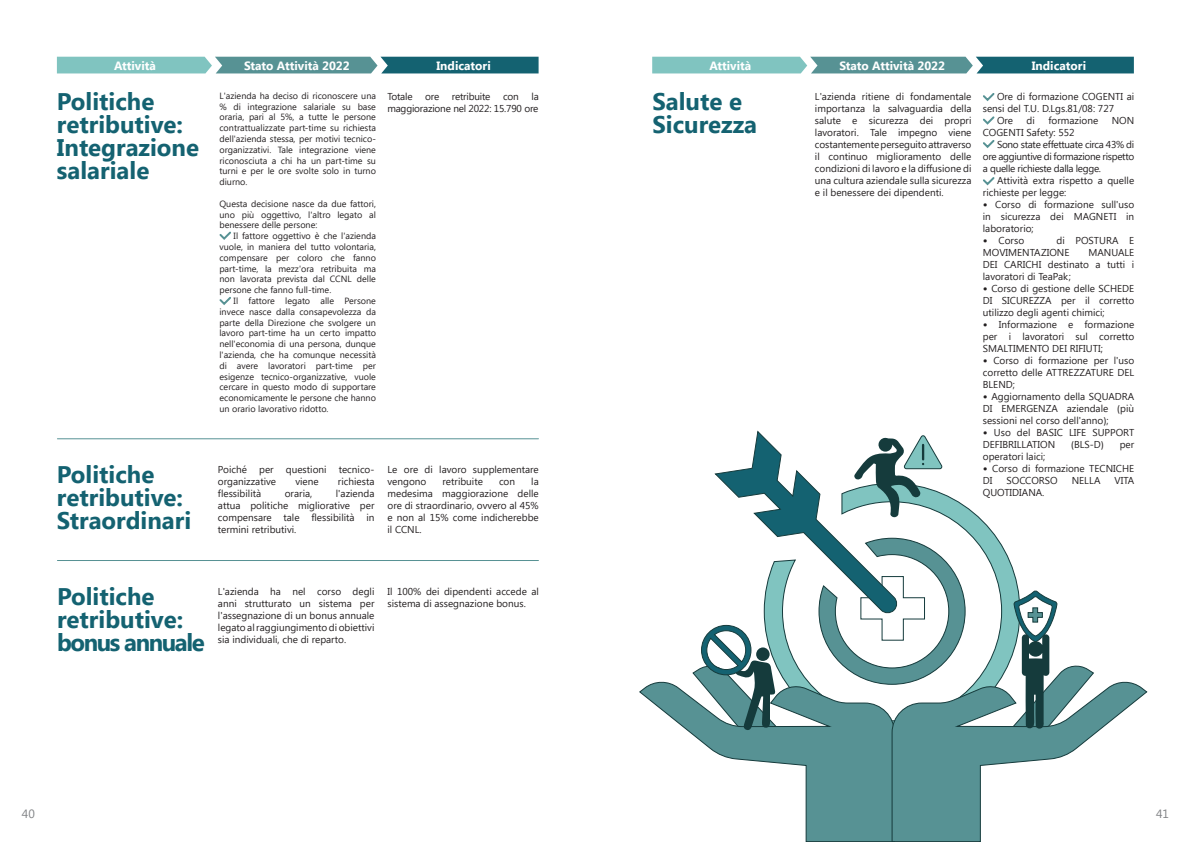
<style>
.page{position:relative;width:1191px;height:842px;background:#fff}
.page>*{position:absolute;margin:0;border:0;box-sizing:border-box;transform-origin:0 0}
.t1{font:700 24px/23px "Segoe UI";color:#146271}
.t2{font:700 24px/23px "Segoe UI";letter-spacing:-.035em;color:#146271}
.t3{font:700 12px "Segoe UI";color:#fff}
.t4{font:12px "Segoe UI";color:#808285}
.t5{font:10px/12px "Segoe UI";color:#231f20;text-align:justify}
.t6{font:10px "Segoe UI";letter-spacing:-.02em;color:#231f20}
.t7{font:9px/10.8px "Segoe UI";color:#231f20;text-align:justify}
.s1{font-family:"Calibri"}
</style>
<div class="page">
<svg style="left:57px;top:57px;width:481px;height:16px;background:#55979b"></svg>
<svg style="left:219px;top:231px;width:12px;height:9px"></svg>
<svg style="left:219px;top:297px;width:12px;height:8px"></svg>
<hr style="left:57px;top:438px;width:481px;height:1px;background:#579294">
<hr style="left:57px;top:560px;width:481px;height:1px;background:#579294">
<svg style="left:983px;top:116px;width:12px;height:9px"></svg>
<svg style="left:983px;top:93px;width:12px;height:9px"></svg>
<svg style="left:983px;top:140px;width:12px;height:8px"></svg>
<svg style="left:983px;top:177px;width:12px;height:9px"></svg>
<svg style="left:966px;top:506px;width:53px;height:173px"></svg>
<svg style="left:639px;top:681px;width:252px;height:161px"></svg>
<svg style="left:891px;top:679px;width:257px;height:163px"></svg>
<svg style="left:1009px;top:590px;width:85px;height:146px"></svg>
<svg style="left:692px;top:430px;width:274px;height:311px"></svg>
<svg style="left:652px;top:57px;width:481px;height:16px;background:#55979b"></svg>
<p class="t3" style="left:114px;top:59px;width:43px">Attività</p>
<p class="t3" style="left:244px;top:59px;width:107px">Stato Attività 2022</p>
<p class="t3" style="left:436px;top:59px;width:56px">Indicatori</p>
<p class="t7" style="left:219px;top:90px;width:158px">L'azienda ha deciso di riconoscere una % di integrazione salariale su base oraria, pari al 5%, a tutte le persone contrattualizzate part-time su richiesta dell'azienda stessa, per motivi tecnico&shy;organizzativi. Tale integrazione viene riconosciuta a chi ha un part-time su turni e per le ore svolte solo in turno diurno.</p>
<p class="t7" style="left:219px;top:198px;width:158px">Questa decisione nasce da due fattori, uno più oggettivo, l'altro legato al benessere delle persone:</p>
<p class="t7" style="left:219px;top:231px;width:158px;text-indent:14px">Il fattore oggettivo è che l'azienda vuole, in maniera del tutto volontaria, compensare per coloro che fanno part-time, la mezz'ora retribuita ma non lavorata prevista dal CCNL delle persone che fanno full-time.</p>
<p class="t7" style="left:219px;top:296px;width:158px;text-indent:14px">Il fattore legato alle Persone invece nasce dalla consapevolezza da parte della Direzione che svolgere un lavoro part-time ha un certo impatto nell'economia di una persona, dunque l'azienda, che ha comunque necessità di avere lavoratori part-time per esigenze tecnico-organizzative, vuole cercare in questo modo di supportare economicamente le persone che hanno un orario lavorativo ridotto.</p>
<p class="t1" style="left:57px;top:90px;width:99px">Politiche</p>
<p class="t5" style="left:387px;top:90px;width:27px">Totale</p>
<p class="t5" style="left:425px;top:90px;width:16px">ore</p>
<p class="t6" style="left:452px;top:90px;width:40px">retribuite</p>
<p class="t5" style="left:503px;top:90px;width:17px">con</p>
<p class="t5" style="left:531px;top:90px;width:9px">la</p>
<p class="t6" style="left:387px;top:102px;width:152px">maggiorazione nel 2022: 15.790 ore</p>
<p class="t1" style="left:57px;top:113px;width:128px">retributive:</p>
<p class="t1" style="left:57px;top:136px;width:144px">Integrazione salariale</p>
<p class="t1" style="left:57px;top:464px;width:99px">Politiche</p>
<p class="t1" style="left:57px;top:487px;width:136px">retributive:<br>Straordinari</p>
<p class="t5" style="left:218px;top:464px;width:158px">Poiché per questioni tecnico&shy;organizzative</p>
<p class="t5" style="left:295px;top:476px;width:25px">viene</p>
<p class="t5" style="left:338px;top:476px;width:38px">richiesta</p>
<p class="t5" style="left:218px;top:488px;width:45px">flessibilità</p>
<p class="t5" style="left:285px;top:488px;width:29px">oraria,</p>
<p class="t5" style="left:218px;top:488px;width:158px;text-indent:118px">l'azienda attua politiche migliorative per compensare tale flessibilità in termini retributivi.</p>
<p class="t5" style="left:387px;top:464px;width:153px">Le ore di lavoro supplementare vengono</p>
<p class="t5" style="left:387px;top:476px;width:153px;text-indent:144px">la medesima maggiorazione delle ore di straordinario, ovvero al 45% e non al 15% come indicherebbe il CCNL.</p>
<p class="t5" style="left:442px;top:476px;width:42px">retribuite</p>
<p class="t5" style="left:499px;top:476px;width:18px">con</p>
<p class="t1" style="left:57px;top:585px;width:99px">Politiche</p>
<p class="t2" style="left:57px;top:608px;width:149px">retributive: bonus annuale</p>
<p class="t5" style="left:218px;top:585px;width:158px">L'azienda ha nel corso degli anni strutturato un sistema per l'assegnazione di un bonus annuale legato al raggiungimento di obiettivi sia individuali, che di reparto.</p>
<p class="t5" style="left:387px;top:585px;width:153px">Il 100% dei dipendenti accede al</p>
<p class="t5" style="left:387px;top:597px;width:140px">sistema di assegnazione bonus.</p>
<p class="t3" style="left:709px;top:59px;width:43px">Attività</p>
<p class="t3" style="left:839px;top:59px;width:107px">Stato Attività 2022</p>
<p class="t3" style="left:1031px;top:59px;width:56px">Indicatori</p>
<p class="t1" style="left:652px;top:90px;width:91px">Salute e</p>
<p class="t1" style="left:652px;top:113px;width:106px">Sicurezza</p>
<p class="t5" style="left:815px;top:90px;width:158px">L'azienda ritiene di fondamentale importanza la salvaguardia della salute e sicurezza dei propri lavoratori. Tale impegno viene costantemente perseguito attraverso il continuo miglioramento delle condizioni di lavoro e la diffusione di una cultura aziendale sulla sicurezza e il benessere dei dipendenti.</p>
<p class="t5" style="left:982px;top:90px;width:153px;text-indent:14px">Ore di formazione COGENTI ai sensi del T.U. D.Lgs.81/08: 727</p>
<p class="t5" style="left:997px;top:114px;width:18px">Ore</p>
<p class="t5" style="left:1026px;top:114px;width:10px">di</p>
<p class="t5" style="left:1048px;top:114px;width:51px">formazione</p>
<p class="t5" style="left:1111px;top:114px;width:24px">NON</p>
<p class="t5" style="left:982px;top:126px;width:93px">COGENTI Safety: 552</p>
<p class="t5" style="left:982px;top:138px;width:153px;text-indent:14px">Sono state effettuate circa 43% di ore aggiuntive di formazione rispetto a quelle richieste dalla legge.</p>
<p class="t5" style="left:982px;top:174px;width:153px;text-indent:14px">Attività extra rispetto a quelle richieste per legge:</p>
<p class="t5" style="left:982px;top:198px;width:153px"><span class="s1">•</span> Corso di formazione sull'uso in sicurezza dei MAGNETI in laboratorio;</p>
<p class="t5" style="left:982px;top:234px;width:43px"><span class="s1">•</span> Corso</p>
<p class="t5" style="left:982px;top:234px;width:153px;text-indent:74px">di POSTURA E<br>MOVIMENTAZIONE</p>
<p class="t5" style="left:982px;top:246px;width:153px;text-indent:106px">MANUALE DEI CARICHI destinato a tutti i lavoratori di TeaPak;</p>
<p class="t5" style="left:982px;top:282px;width:153px"><span class="s1">•</span> Corso di gestione delle SCHEDE DI SICUREZZA per il corretto utilizzo degli agenti chimici;</p>
<p class="t5" style="left:982px;top:318px;width:153px"><span class="s1">•</span> Informazione e formazione per i lavoratori sul corretto SMALTIMENTO DEI RIFIUTI;</p>
<p class="t5" style="left:982px;top:354px;width:153px"><span class="s1">•</span> Corso di formazione per l'uso corretto delle ATTREZZATURE DEL BLEND;</p>
<p class="t5" style="left:982px;top:390px;width:153px"><span class="s1">•</span> Aggiornamento della SQUADRA DI EMERGENZA aziendale <span class="s1">(</span>più sessioni nel corso dell'anno<span class="s1">)</span>;</p>
<p class="t5" style="left:982px;top:426px;width:153px"><span class="s1">•</span> Uso del BASIC LIFE SUPPORT<br>DEFIBRILLATION</p>
<p class="t5" style="left:1071px;top:438px;width:34px"><span class="s1">(</span>BLS-D<span class="s1">)</span></p>
<p class="t5" style="left:1119px;top:438px;width:16px">per</p>
<p class="t5" style="left:982px;top:450px;width:64px">operatori laici;</p>
<p class="t5" style="left:982px;top:462px;width:153px"><span class="s1">•</span> Corso di formazione TECNICHE<br>DI</p>
<p class="t5" style="left:1006px;top:474px;width:53px">SOCCORSO</p>
<p class="t5" style="left:1071px;top:474px;width:30px">NELLA</p>
<p class="t5" style="left:1114px;top:474px;width:21px">VITA</p>
<p class="t5" style="left:982px;top:486px;width:63px">QUOTIDIANA.</p>
<p class="t4" style="left:22px;top:807px;width:14px">40</p>
<p class="t4" style="left:1156px;top:807px;width:14px">41</p>
</div>
